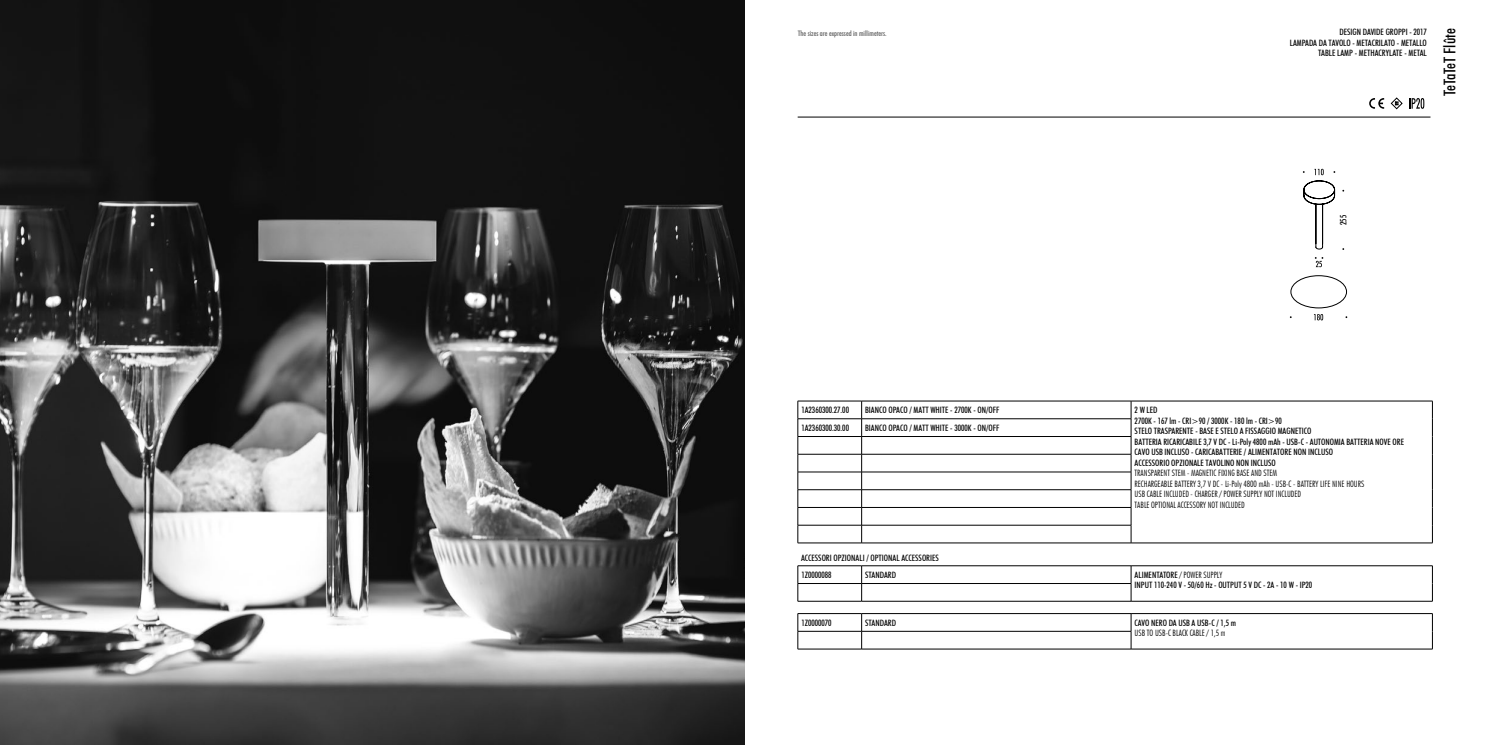
<style>
.page{position:relative;width:1489px;height:745px;background:#fff}
.page>*{position:absolute;margin:0;border:0;box-sizing:border-box;transform-origin:0 0}
.t1{font:500 condensed 16.25px "Futura BT";color:#000}
.t2{font:500 condensed 8.75px/10.5px "Futura BT";color:#000}
.t3{font:300 condensed 8.75px/10.5px "Futura BT";color:#000}
.t4{font:500 condensed 7.5px "Futura BT";color:#595959}
.s1{font-weight:300}
</style>
<div class="page">
<hr style="left:797px;top:117px;width:633px;height:1px;background:#000">
<img style="left:0;top:0;width:745px;height:744px">
<svg style="left:1369px;top:98px;width:14px;height:11px"></svg>
<svg style="left:1390px;top:97px;width:12px;height:12px"></svg>
<svg style="left:1409px;top:98px;width:15px;height:11px"></svg>
<svg style="left:1314px;top:257px;width:9px;height:10px"></svg>
<svg style="left:1303px;top:169px;width:32px;height:80px"></svg>
<div style="left:1290px;top:275px;width:56px;height:33px;border:1px solid #000;border-radius:50%"></div>
<svg style="left:1314px;top:314px;width:8px;height:6px"></svg>
<hr style="left:797px;top:400px;width:64px;height:1px;background:#000">
<hr style="left:861px;top:400px;width:269px;height:1px;background:#000">
<hr style="left:797px;top:436px;width:64px;height:1px;background:#000">
<hr style="left:861px;top:436px;width:270px;height:1px;background:#000">
<hr style="left:797px;top:418px;width:64px;height:1px;background:#000">
<hr style="left:861px;top:418px;width:270px;height:1px;background:#000">
<hr style="left:797px;top:453px;width:64px;height:1px;background:#000">
<hr style="left:861px;top:453px;width:270px;height:1px;background:#000">
<hr style="left:797px;top:471px;width:64px;height:1px;background:#000">
<hr style="left:861px;top:471px;width:270px;height:1px;background:#000">
<hr style="left:797px;top:489px;width:64px;height:1px;background:#000">
<hr style="left:861px;top:489px;width:270px;height:1px;background:#000">
<hr style="left:797px;top:507px;width:64px;height:1px;background:#000">
<hr style="left:861px;top:507px;width:270px;height:1px;background:#000">
<hr style="left:797px;top:524px;width:64px;height:1px;background:#000">
<svg style="left:797px;top:401px;width:1px;height:141px"></svg>
<hr style="left:861px;top:524px;width:270px;height:1px;background:#000">
<svg style="left:861px;top:401px;width:1px;height:141px"></svg>
<hr style="left:797px;top:542px;width:64px;height:1px;background:#000">
<hr style="left:861px;top:542px;width:269px;height:1px;background:#000">
<hr style="left:1130px;top:400px;width:302px;height:1px;background:#000">
<svg style="left:1130px;top:401px;width:1px;height:141px"></svg>
<svg style="left:1431px;top:401px;width:1px;height:141px"></svg>
<hr style="left:1130px;top:542px;width:302px;height:1px;background:#000">
<hr style="left:1130px;top:565px;width:302px;height:1px;background:#000">
<svg style="left:1130px;top:565px;width:1px;height:35px"></svg>
<svg style="left:1431px;top:565px;width:1px;height:35px"></svg>
<hr style="left:1130px;top:600px;width:302px;height:1px;background:#000">
<hr style="left:797px;top:565px;width:64px;height:1px;background:#000">
<hr style="left:861px;top:565px;width:269px;height:1px;background:#000">
<hr style="left:797px;top:583px;width:64px;height:1px;background:#000">
<hr style="left:861px;top:583px;width:270px;height:1px;background:#000">
<svg style="left:797px;top:565px;width:1px;height:35px"></svg>
<svg style="left:861px;top:565px;width:1px;height:35px"></svg>
<hr style="left:797px;top:600px;width:64px;height:1px;background:#000">
<hr style="left:861px;top:600px;width:269px;height:1px;background:#000">
<hr style="left:1130px;top:613px;width:302px;height:1px;background:#000">
<svg style="left:1130px;top:613px;width:1px;height:35px"></svg>
<svg style="left:1431px;top:613px;width:1px;height:35px"></svg>
<hr style="left:1130px;top:648px;width:302px;height:1px;background:#000">
<hr style="left:797px;top:613px;width:64px;height:1px;background:#000">
<hr style="left:861px;top:613px;width:269px;height:1px;background:#000">
<hr style="left:797px;top:630px;width:64px;height:1px;background:#000">
<hr style="left:861px;top:630px;width:270px;height:1px;background:#000">
<svg style="left:797px;top:613px;width:1px;height:35px"></svg>
<svg style="left:861px;top:613px;width:1px;height:35px"></svg>
<hr style="left:797px;top:648px;width:64px;height:1px;background:#000">
<hr style="left:861px;top:648px;width:269px;height:1px;background:#000">
<p class="t4" style="left:797px;top:28px;width:90px">The sizes are expressed in millimeters.</p>
<p class="t2" style="left:1289px;top:27px;width:139px;text-align:right">DESIGN DAVIDE GROPPI - 2017<br>LAMPADA DA TAVOLO - METACRILATO - METALLO<br>TABLE LAMP - METHACRYLATE - METAL</p>
<h1 class="t1" style="left:1439px;top:96px;width:69px;rotate:-90deg">TeTaTeT Flûte</h1>
<p class="t2" style="left:1337px;top:225px;width:12px;rotate:-90deg">255</p>
<p class="t2" style="left:801px;top:404px;width:49px">1A2360300.27.00</p>
<p class="t2" style="left:865px;top:404px;width:136px">BIANCO OPACO / MATT WHITE - 2700K - ON/OFF</p>
<p class="t2" style="left:1134px;top:404px;width:271px">2 W LED<br>2700K - 167 lm - CRI&gt;90 / 3000K - 180 lm - CRI&gt;90<br>STELO TRASPARENTE - BASE E STELO A FISSAGGIO MAGNETICO<br>BATTERIA RICARICABILE 3,7 V DC - Li-Poly 4800 mAh - USB-C - AUTONOMIA BATTERIA NOVE ORE CAVO USB INCLUSO - CARICABATTERIE / ALIMENTATORE NON INCLUSO<br>ACCESSORIO OPZIONALE TAVOLINO NON INCLUSO</p>
<p class="t3" style="left:1134px;top:467px;width:231px">TRANSPARENT STEM - MAGNETIC FIXING BASE AND STEM<br>RECHARGEABLE BATTERY 3,7 V DC - Li-Poly 4800 mAh - USB-C - BATTERY LIFE NINE HOURS USB CABLE INCLUDED - CHARGER / POWER SUPPLY NOT INCLUDED<br>TABLE OPTIONAL ACCESSORY NOT INCLUDED</p>
<p class="t2" style="left:801px;top:422px;width:49px">1A2360300.30.00</p>
<p class="t2" style="left:865px;top:422px;width:136px">BIANCO OPACO / MATT WHITE - 3000K - ON/OFF</p>
<p class="t2" style="left:801px;top:548px;width:139px;line-height:17.4px">ACCESSORI OPZIONALI / OPTIONAL ACCESSORIES<br>1Z0000088</p>
<p class="t2" style="left:865px;top:569px;width:32px">STANDARD</p>
<p class="t2" style="left:1134px;top:569px;width:179px">ALIMENTATORE <span class="s1">/ POWER SUPPLY<br></span>INPUT 110-240 V - 50/60 Hz - OUTPUT 5 V DC - 2A - 10 W - IP20</p>
<p class="t2" style="left:801px;top:617px;width:32px">1Z0000070</p>
<p class="t2" style="left:865px;top:617px;width:32px">STANDARD</p>
<p class="t2" style="left:1134px;top:616px;width:103px">CAVO NERO DA USB A USB-C / 1,5 m</p>
<p class="t3" style="left:1134px;top:627px;width:92px">USB TO USB-C BLACK CABLE / 1,5 m</p>
</div>
